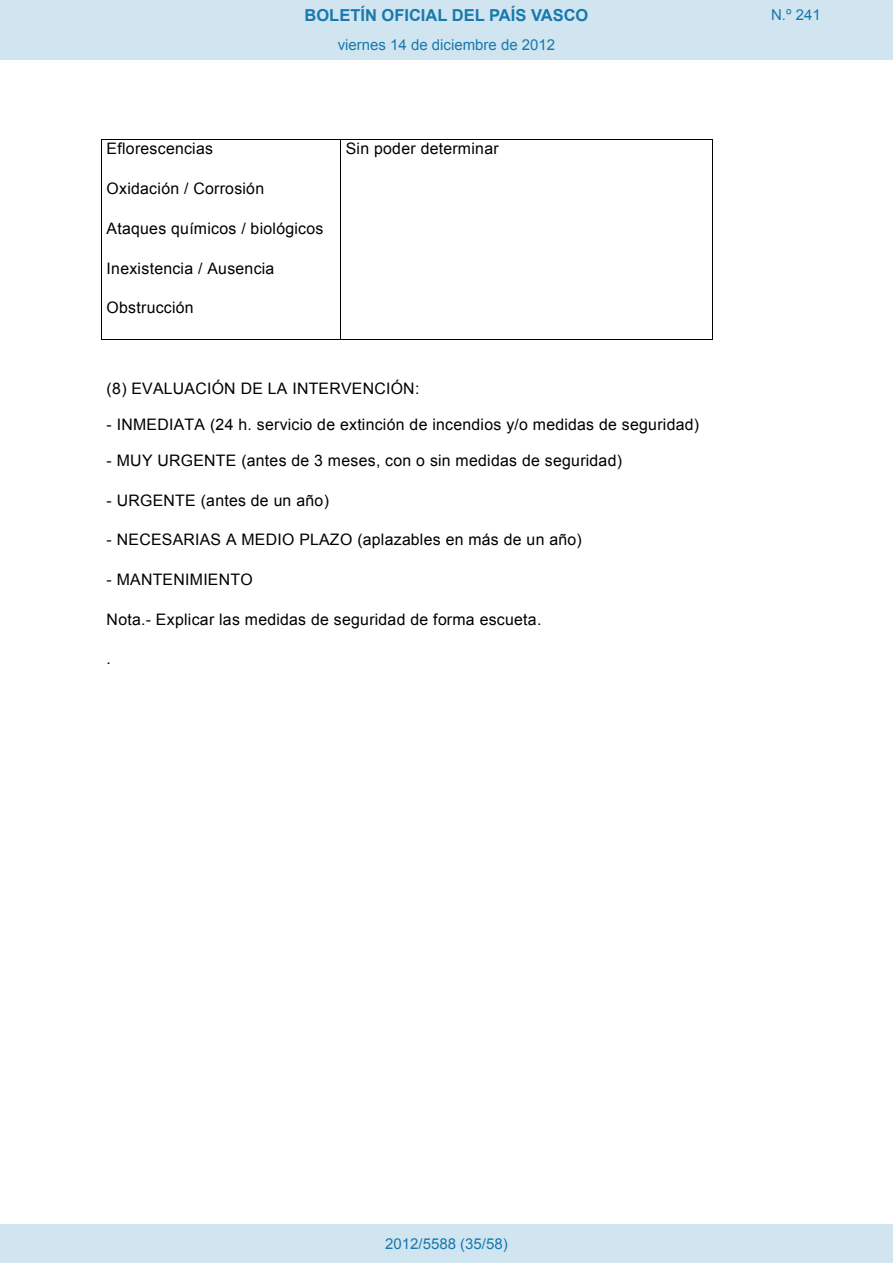
<style>
.page{position:relative;width:893px;height:1263px;background:#fff}
.page>*{position:absolute;margin:0;border:0;box-sizing:border-box;transform-origin:0 0}
.t1{font:700 16.5px "Arial";color:#1879ad}
.t2{font:15.9px "Arial";letter-spacing:.015em;color:#000}
.Paginacion_Centro{font:15px "Arial";color:#1879ad}
</style>
<div class="page">
<hr style="left:102px;top:139px;width:238px;height:1px;background:#000">
<hr style="left:341px;top:139px;width:371px;height:1px;background:#000">
<hr style="left:101px;top:140px;width:1px;height:199px;background:#000">
<hr style="left:102px;top:339px;width:238px;height:1px;background:#000">
<hr style="left:340px;top:140px;width:1px;height:199px;background:#000">
<hr style="left:341px;top:339px;width:371px;height:1px;background:#000">
<hr style="left:712px;top:140px;width:1px;height:199px;background:#000">
<div style="left:0;top:0;width:893px;height:60px;background:#d0e5f0"></div>
<div style="left:0;top:1225px;width:893px;height:38px;background:#d0e5f0"></div>
<p class="t1" style="left:305px;top:4px;width:285px">BOLETÍN OFICIAL DEL PAÍS VASCO</p>
<p class="Paginacion_Centro" style="left:771px;top:5px;width:51px">N.º 241</p>
<p class="Paginacion_Centro" style="left:338px;top:35px;width:219px">viernes 14 de diciembre de 2012</p>
<p class="t2" style="left:107px;top:138px;width:108px">Eflorescencias</p>
<p class="t2" style="left:107px;top:178px;width:159px">Oxidación / Corrosión</p>
<p class="t2" style="left:107px;top:218px;width:218px">Ataques químicos / biológicos</p>
<p class="t2" style="left:107px;top:257px;width:169px">Inexistencia / Ausencia</p>
<p class="t2" style="left:107px;top:297px;width:89px">Obstrucción</p>
<p class="t2" style="left:346px;top:138px;width:154px">Sin poder determinar</p>
<p class="t2" style="left:107px;top:378px;width:314px">(8) EVALUACIÓN DE LA INTERVENCIÓN:</p>
<p class="t2" style="left:107px;top:414px;width:594px">- INMEDIATA (24 h. servicio de extinción de incendios y/o medidas de seguridad)</p>
<p class="t2" style="left:107px;top:450px;width:517px">- MUY URGENTE (antes de 3 meses, con o sin medidas de seguridad)</p>
<p class="t2" style="left:107px;top:489px;width:224px">- URGENTE (antes de un año)</p>
<p class="t2" style="left:107px;top:529px;width:477px">- NECESARIAS A MEDIO PLAZO (aplazables en más de un año)</p>
<p class="t2" style="left:107px;top:569px;width:148px">- MANTENIMIENTO</p>
<p class="t2" style="left:107px;top:609px;width:436px">Nota.- Explicar las medidas de seguridad de forma escueta.</p>
<p class="t2" style="left:107px;top:648px;width:6px">.</p>
<p class="Paginacion_Centro" style="left:385px;top:1234px;width:124px">2012/5588 (35/58)</p>
</div>
